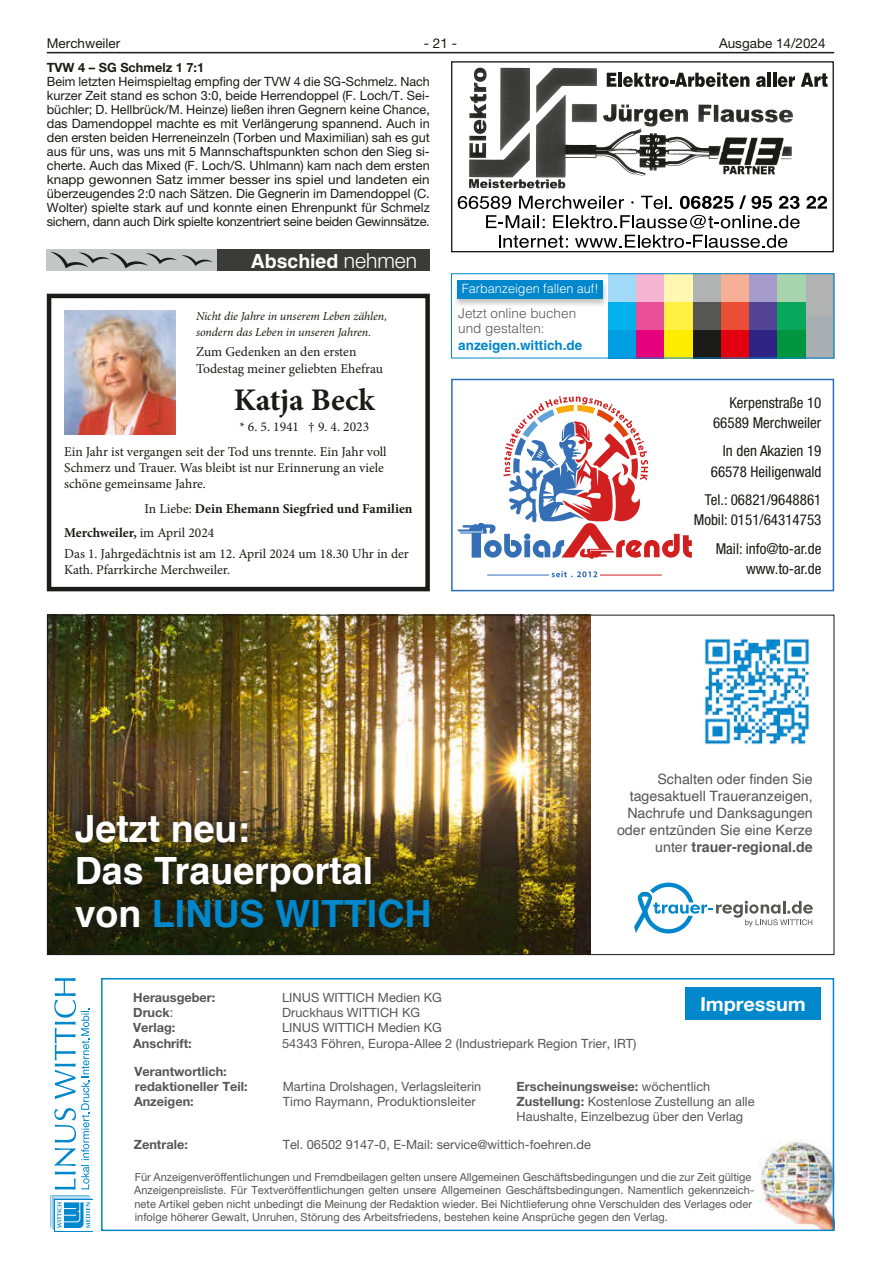
<style>
.page{position:relative;width:881px;height:1263px;background:#fff}
.page>*{position:absolute;margin:0;border:0;box-sizing:border-box;transform-origin:0 0}
.t1{font:700 37.5px/42.5px "Helvetica";color:#fff}
.t2{font:700 31.5px "Minion Pro";color:#1a1a18}
.t3{font:700 19.5px "Helvetica";color:#fff}
.t4{font:700 19.5px "Helvetica Neue LT";color:#fff}
.t5{font:condensed 15px/20.2px "Helvetica Neue LT";color:#1a1a18;text-align:right}
.t6{font:14.25px/17.1px "Helvetica";color:#565655;text-align:right}
.t7{font:13.5px/16.2px "Minion Pro";color:#1a1a18}
.t8{font:700 13.5px/24.8px "Minion Pro";color:#1a1a18}
.t9{font:300 13.5px/15px "Helvetica LT";color:#565655}
.t10{font:13.5px "Helvetica Neue LT";color:#1a1a18}
.t11{font:700 13.5px "Helvetica LT";color:#0087cc}
.t12{font:12.75px/14.1px "Helvetica Neue LT";color:#1a1a18}
.t13{font:12.75px/15.3px "Helvetica Neue LT";color:#565655}
.t14{font:700 12.75px/15.3px "Helvetica Neue LT";color:#565655}
.t15{font:300 12.75px "Helvetica LT";color:#fff}
.t16{font:700 12.75px "Helvetica Neue LT";color:#1a1a18}
.t17{font:italic 12px/16.2px "Minion Pro";letter-spacing:-.005em;color:#1a1a18}
.t18{font:11.25px/13.5px "Helvetica Neue LT";color:#565655}
.s1{font-family:"Helvetica Neue LT";font-weight:300;font-size:21px}
.s2{font-weight:400}
.s3{color:#0087cc}
.s4{font-weight:700}
</style>
<div class="page">
<hr style="left:47px;top:52px;width:786px;height:1px;background:#1a1a18">
<img style="left:759px;top:1139px;width:71px;height:89px">
<div style="left:101px;top:978px;width:732px;height:253px;border:2px solid #0087cc"></div>
<svg style="left:51px;top:1195px;width:41px;height:35px"></svg>
<svg style="left:54px;top:978px;width:35px;height:211px"></svg>
<div style="left:685px;top:987px;width:135px;height:33px;background:#0087cc"></div>
<div style="left:451px;top:379px;width:382px;height:212px;border:2px solid #2d6fb6"></div>
<svg style="left:457px;top:396px;width:234px;height:163px"></svg>
<svg style="left:551px;top:571px;width:46px;height:6px"></svg>
<hr style="left:487px;top:575px;width:61px;height:1px;background:#356fb6">
<hr style="left:599px;top:575px;width:62px;height:1px;background:#d11f20">
<svg style="left:457px;top:196px;width:54px;height:13px"></svg>
<svg style="left:519px;top:196px;width:104px;height:13px"></svg>
<svg style="left:641px;top:196px;width:30px;height:13px"></svg>
<svg style="left:679px;top:196px;width:54px;height:13px"></svg>
<svg style="left:739px;top:195px;width:6px;height:14px"></svg>
<svg style="left:751px;top:196px;width:20px;height:13px"></svg>
<svg style="left:778px;top:196px;width:21px;height:13px"></svg>
<svg style="left:806px;top:196px;width:20px;height:13px"></svg>
<svg style="left:486px;top:215px;width:58px;height:13px"></svg>
<svg style="left:553px;top:215px;width:246px;height:13px"></svg>
<svg style="left:499px;top:235px;width:68px;height:13px"></svg>
<svg style="left:575px;top:235px;width:212px;height:13px"></svg>
<div style="left:451px;top:62px;width:382px;height:190px;border:1px solid #000"></div>
<img style="left:469px;top:67px;width:324px;height:122px">
<div style="left:602px;top:65px;width:197px;height:29px;background:#fff"></div>
<svg style="left:606px;top:73px;width:10px;height:14px"></svg>
<hr style="left:618px;top:73px;width:3px;height:14px;background:#1a1a18">
<svg style="left:623px;top:72px;width:126px;height:15px"></svg>
<svg style="left:756px;top:76px;width:9px;height:11px"></svg>
<hr style="left:767px;top:73px;width:3px;height:14px;background:#1a1a18">
<hr style="left:772px;top:73px;width:3px;height:14px;background:#1a1a18">
<svg style="left:777px;top:76px;width:17px;height:11px"></svg>
<svg style="left:800px;top:73px;width:27px;height:14px"></svg>
<img style="left:64px;top:311px;width:111px;height:123px">
<div style="left:47px;top:294px;width:382px;height:297px;border:4px solid #1a1a18"></div>
<img style="left:49px;top:617px;width:541px;height:336px">
<div style="left:62px;top:801px;width:381px;height:140px;background:#1a1a18;opacity:.95"></div>
<img style="left:704px;top:638px;width:106px;height:107px">
<svg style="left:634px;top:882px;width:178px;height:51px"></svg>
<div style="left:47px;top:249px;width:170px;height:21px;background:#c5c6c6"></div>
<svg style="left:51px;top:252px;width:162px;height:16px"></svg>
<div style="left:217px;top:249px;width:212px;height:21px;background:#3b3b3a"></div>
<div style="left:608px;top:330px;width:28px;height:28px;background:#009ee3"></div>
<div style="left:636px;top:330px;width:28px;height:28px;background:#e5007d"></div>
<div style="left:664px;top:330px;width:28px;height:28px;background:#ffed00"></div>
<div style="left:692px;top:330px;width:28px;height:28px;background:#1a1a18"></div>
<div style="left:720px;top:330px;width:29px;height:28px;background:#e3000f"></div>
<div style="left:749px;top:330px;width:28px;height:28px;background:#2f2483"></div>
<div style="left:777px;top:330px;width:28px;height:28px;background:#00963f"></div>
<div style="left:805px;top:316px;width:28px;height:42px;background:#a7afb3"></div>
<div style="left:805px;top:273px;width:28px;height:43px;background:#b1b2b2"></div>
<div style="left:608px;top:302px;width:28px;height:28px;background:#00b1eb"></div>
<div style="left:636px;top:302px;width:28px;height:28px;background:#ea5097"></div>
<div style="left:664px;top:302px;width:28px;height:28px;background:#fff041"></div>
<div style="left:692px;top:302px;width:28px;height:28px;background:#565655"></div>
<div style="left:720px;top:302px;width:29px;height:28px;background:#ea4e34"></div>
<div style="left:749px;top:302px;width:28px;height:28px;background:#544496"></div>
<div style="left:777px;top:302px;width:28px;height:28px;background:#09a75c"></div>
<div style="left:608px;top:273px;width:28px;height:29px;background:#a1daf8"></div>
<div style="left:636px;top:273px;width:28px;height:29px;background:#f5b4d2"></div>
<div style="left:664px;top:273px;width:28px;height:29px;background:#fff7b2"></div>
<div style="left:692px;top:273px;width:28px;height:29px;background:#b1b2b2"></div>
<div style="left:720px;top:273px;width:29px;height:29px;background:#f6af94"></div>
<div style="left:749px;top:273px;width:28px;height:29px;background:#a69ccc"></div>
<div style="left:777px;top:273px;width:28px;height:29px;background:#a7d3ae"></div>
<div style="left:451px;top:273px;width:382px;height:85px;border:1px solid #0087cc"></div>
<div style="left:453px;top:279px;width:155px;height:28px;background:#1a1a18;opacity:.26"></div>
<div style="left:457px;top:280px;width:145px;height:18px;background:#0087cc"></div>
<p class="t10" style="left:47px;top:35px;width:75px">Merchweiler</p>
<p class="t10" style="left:424px;top:35px;width:35px">- 21 -</p>
<p class="t10" style="left:718px;top:35px;width:108px">Ausgabe 14/2024</p>
<p class="t16" style="left:47px;top:59px;width:159px">TVW 4 – SG Schmelz 1 7:1</p>
<p class="t12" style="left:47px;top:74px;width:384px">Beim letzten Heimspieltag empfing der TVW 4 die SG-Schmelz. Nach kurzer Zeit stand es schon 3:0, beide Herrendoppel (F. Loch/T. Sei&shy;büchler; D. Hellbrück/M. Heinze) ließen ihren Gegnern keine Chance, das Damendoppel machte es mit Verlängerung spannend. Auch in den ersten beiden Herreneinzeln (Torben und Maximilian) sah es gut aus für uns, was uns mit 5 Mannschaftspunkten schon den Sieg si&shy;cherte. Auch das Mixed (F. Loch/S. Uhlmann) kam nach dem ersten knapp gewonnen Satz immer besser ins spiel und landeten ein überzeugendes 2:0 nach Sätzen. Die Gegnerin im Damendoppel (C.<br>Wolter) spielte stark auf und konnte einen Ehrenpunkt für Schmelz sichern, dann auch Dirk spielte konzentriert seine beiden Gewinnsätze.</p>
<h3 class="t3" style="left:251px;top:249px;width:168px">Abschied <span class="s1">nehmen</span></h3>
<p class="t17" style="left:196px;top:308px;width:193px">Nicht die Jahre in unserem Leben zählen, sondern das Leben in unseren Jahren.</p>
<p class="t7" style="left:196px;top:344px;width:188px">Zum Gedenken an den ersten<br>Todestag meiner geliebten Ehefrau</p>
<h2 class="t2" style="left:234px;top:378px;width:142px">Katja Beck</h2>
<p class="t7" style="left:64px;top:414px;width:324px;line-height:24.8px;text-indent:175px">* 6. 5. 1941 † 9. 4. 2023<br>Ein Jahr ist vergangen seit der Tod uns trennte. Ein Jahr voll</p>
<p class="t7" style="left:64px;top:459px;width:321px">Schmerz und Trauer. Was bleibt ist nur Erinnerung an viele schöne gemeinsame Jahre.</p>
<p class="t8" style="left:64px;top:496px;width:350px;text-indent:80px"><span class="s2">In Liebe:</span> Dein Ehemann Siegfried und Familien<br>Merchweiler, <span class="s2">im April 2024</span></p>
<p class="t7" style="left:64px;top:545px;width:346px">Das 1. Jahrgedächtnis ist am 12. April 2024 um 18.30 Uhr in der<br>Kath. Pfarrkirche Merchweiler.</p>
<p class="t15" style="left:461px;top:281px;width:138px">Farbanzeigen fallen auf!</p>
<p class="t9" style="left:458px;top:306px;width:119px">Jetzt online buchen und gestalten:</p>
<p class="t11" style="left:458px;top:337px;width:125px">anzeigen.wittich.de</p>
<p class="t5" style="left:712px;top:392px;width:110px">Kerpenstraße 10<br>66589 Merchweiler</p>
<p class="t5" style="left:710px;top:441px;width:112px">In den Akazien 19<br>66578 Heiligenwald</p>
<p class="t5" style="left:693px;top:490px;width:129px">Tel.: 06821/9648861<br>Mobil: 0151/64314753</p>
<p class="t5" style="left:715px;top:539px;width:107px">Mail: info@to-ar.de www.to-ar.de</p>
<h1 class="t1" style="left:75px;top:808px;width:358px">Jetzt neu:<br>Das Trauerportal von <span class="s3">LINUS WITTICH</span></h1>
<p class="t6" style="left:616px;top:770px;width:197px">Schalten oder finden Sie tagesaktuell Traueranzeigen,<br>Nachrufe und Danksagungen oder entzünden Sie eine Kerze unter <span class="s4">trauer-regional.de</span></p>
<p class="t14" style="left:133px;top:989px;width:84px">Herausgeber:</p>
<p class="t13" style="left:282px;top:989px;width:161px">LINUS WITTICH Medien KG</p>
<p class="t14" style="left:133px;top:1005px;width:42px">Druck<span class="s2">:</span></p>
<p class="t13" style="left:282px;top:1005px;width:139px">Druckhaus WITTICH KG</p>
<p class="t14" style="left:133px;top:1020px;width:44px">Verlag:</p>
<p class="t13" style="left:282px;top:1020px;width:161px">LINUS WITTICH Medien KG</p>
<p class="t14" style="left:133px;top:1035px;width:60px">Anschrift:</p>
<p class="t13" style="left:282px;top:1035px;width:355px">54343 Föhren, Europa-Allee 2 (Industriepark Region Trier, IRT)</p>
<p class="t13" style="left:516px;top:1078px;width:239px"><span class="s4">Erscheinungsweise:</span> wöchentlich<br><span class="s4">Zustellung:</span> Kostenlose Zustellung an alle<br>Haushalte, Einzelbezug über den Verlag</p>
<p class="t14" style="left:134px;top:1137px;width:56px">Zentrale:</p>
<p class="t13" style="left:283px;top:1137px;width:310px">Tel. 06502 9147-0, E-Mail: service@wittich-foehren. de</p>
<h3 class="t4" style="left:700px;top:992px;width:107px">Impressum</h3>
<p class="t14" style="left:134px;top:1063px;width:115px">Verantwortlich: redaktioneller Teil:</p>
<p class="t13" style="left:283px;top:1079px;width:200px">Martina Drolshagen, Verlagsleiterin</p>
<p class="t14" style="left:134px;top:1094px;width:61px">Anzeigen:</p>
<p class="t13" style="left:283px;top:1094px;width:194px">Timo Raymann, Produktionsleiter</p>
<p class="t18" style="left:134px;top:1170px;width:621px">Für Anzeigenveröffentlichungen und Fremdbeilagen gelten unsere Allgemeinen Geschäftsbedingungen und die zur Zeit gültige Anzeigenpreisliste. Für Textveröffentlichungen gelten unsere Allgemeinen Geschäftsbedingungen. Namentlich gekennzeich&shy;nete Artikel geben nicht unbedingt die Meinung der Redaktion wieder. Bei Nichtlieferung ohne Verschulden des Verlages oder infolge höherer Gewalt, Unruhen, Störung des Arbeitsfriedens, bestehen keine Ansprüche gegen den Verlag.</p>
</div>
